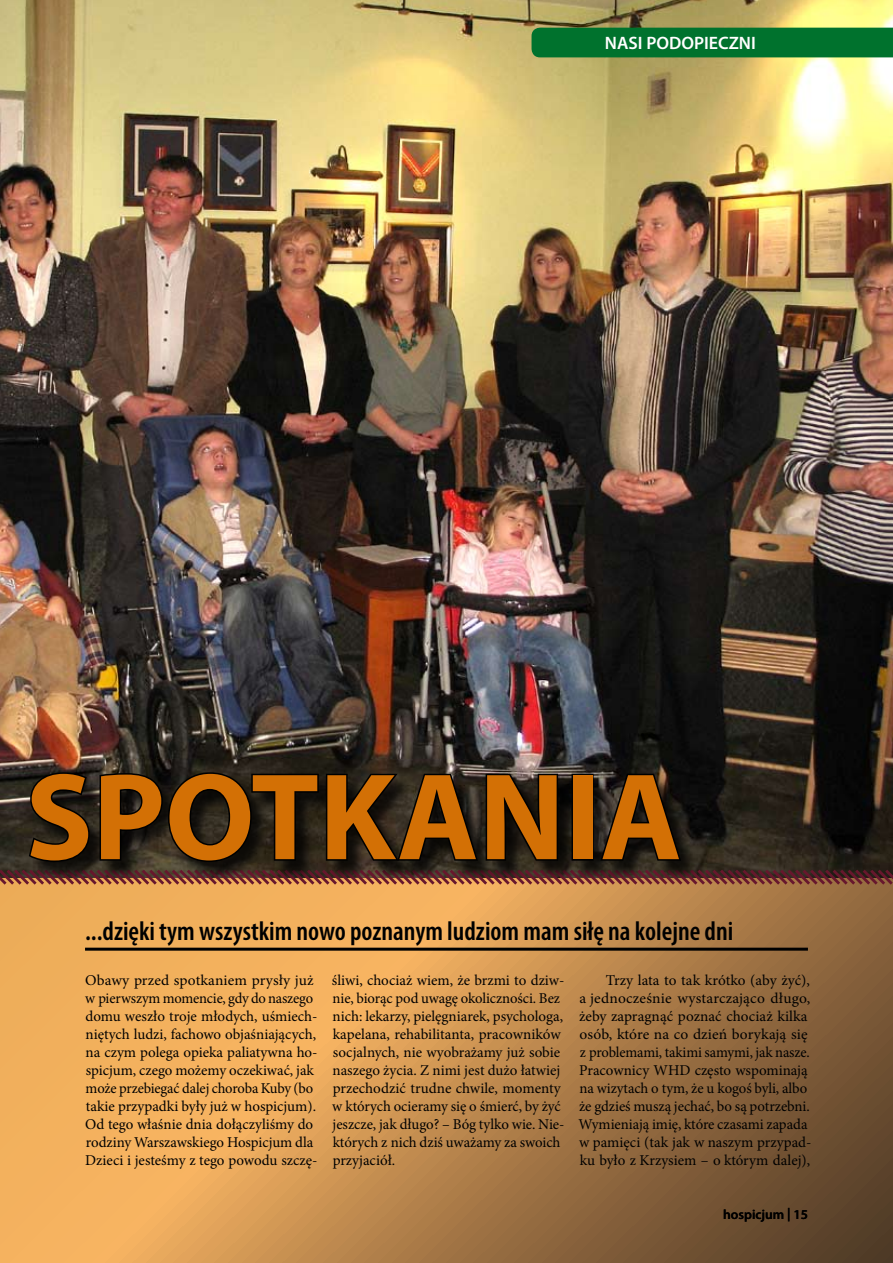
<style>
.page{position:relative;width:893px;height:1263px;background:#fff}
.page>*{position:absolute;margin:0;border:0;box-sizing:border-box;transform-origin:0 0}
.t1{font:700 124.5px "Myriad Pro";color:#d37005}
.t2{font:600 condensed 27px "Myriad Pro";color:#000}
.t3{font:600 18px "Myriad Pro";color:#fff}
.t4{font:15px/18px "Minion Pro";color:#000}
.t5{font:600 13.5px "Myriad Pro";color:#000}
</style>
<div class="page">
<svg style="left:0;top:888px;width:893px;height:375px;background:#c18c4e"></svg>
<img style="left:0;top:0;width:893px;height:771px">
<svg style="left:0;top:771px;width:893px;height:117px;background:#30241b"></svg>
<hr style="left:85px;top:948px;width:723px;height:3px;background:#000">
<div style="left:531px;top:28px;width:362px;height:29px;background:#00722d"></div>
<p class="t3" style="left:605px;top:32px;width:152px">NASI PODOPIECZNI</p>
<h1 class="t1" style="left:26px;top:736px;width:658px">SPOTKANIA</h1>
<h2 class="t2" style="left:85px;top:914px;width:650px">...dzięki tym wszystkim nowo poznanym ludziom mam siłę na kolejne dni</h2>
<p class="t4" style="left:85px;top:971px;width:234px">Obawy przed spotkaniem prysły już w pierwszym momencie, gdy do naszego domu weszło troje młodych, uśmiech&shy;niętych ludzi, fachowo objaśniających, na czym polega opieka paliatywna ho&shy;spicjum, czego możemy oczekiwać, jak może przebiegać dalej choroba Kuby (bo takie przypadki były już w hospicjum).<br>Od tego właśnie dnia dołączyliśmy do rodziny Warszawskiego Hospicjum dla Dzieci i jesteśmy z tego powodu szczę-</p>
<p class="t4" style="left:332px;top:971px;width:234px">śliwi, chociaż wiem, że brzmi to dziw&shy;nie, biorąc pod uwagę okoliczności. Bez nich: lekarzy, pielęgniarek, psychologa, kapelana, rehabilitanta, pracowników socjalnych, nie wyobrażamy już sobie naszego życia. Z nimi jest dużo łatwiej przechodzić trudne chwile, momenty w których ocieramy się o śmierć, by żyć jeszcze, jak długo? – Bóg tylko wie. Nie&shy;których z nich dziś uważamy za swoich przyjaciół.</p>
<p class="t4" style="left:579px;top:971px;width:234px;text-indent:27px">Trzy lata to tak krótko (aby żyć), a jednocześnie wystarczająco długo, żeby zapragnąć poznać chociaż kilka osób, które na co dzień borykają się z problemami, takimi samymi, jak nasze.<br>Pracownicy WHD często wspominają na wizytach o tym, że u kogoś byli, albo że gdzieś muszą jechać, bo są potrzebni.<br>Wymieniają imię, które czasami zapada w pamięci (tak jak w naszym przypad&shy;ku było z Krzysiem – o którym dalej),</p>
<p class="t5" style="left:723px;top:1206px;width:85px">hospicjum | 15</p>
</div>
